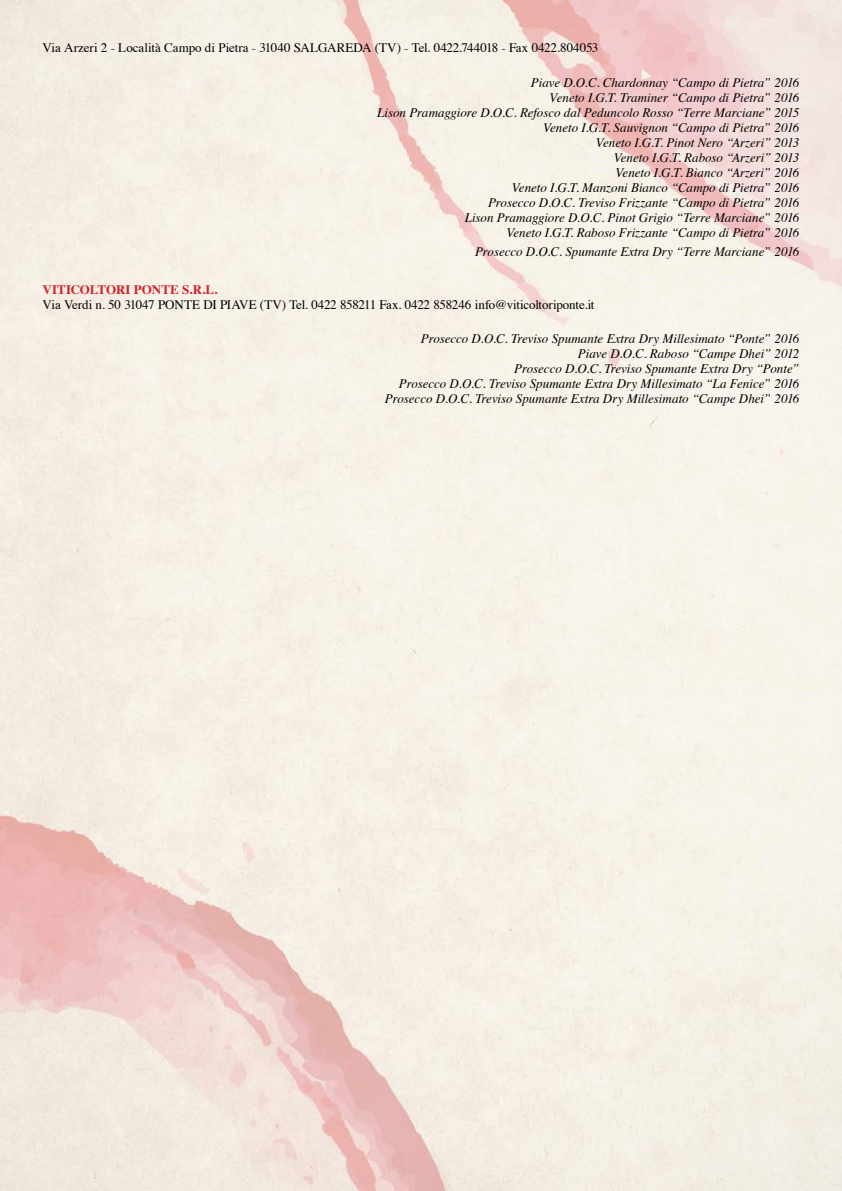
<style>
.page{position:relative;width:842px;height:1191px;background:#fff}
.page>*{position:absolute;margin:0;border:0;box-sizing:border-box;transform-origin:0 0}
.t1{font:italic 13px/15px "Times";letter-spacing:-.005em;color:#000;text-align:right}
.t2{font:13px "Times";letter-spacing:-.01em;color:#000}
.t3{font:700 13px "Times";letter-spacing:-.005em;color:#d2232a}
</style>
<div class="page">
<p class="t2" style="left:43px;top:36px;width:557px">Via Arzeri 2 - Località Campo di Pietra - 31040 SALGAREDA (TV) - Tel. 0422.744018 - Fax 0422.804053</p>
<p class="t1" style="left:377px;top:74px;width:424px">Piave D.O.C. Chardonnay “Campo di Pietra” 2016<br>Veneto I.G.T. Traminer “Campo di Pietra” 2016<br>Lison Pramaggiore D.O.C. Refosco dal Peduncolo Rosso “Terre Marciane” 2015<br>Veneto I.G.T. Sauvignon “Campo di Pietra” 2016<br>Veneto I.G.T. Pinot Nero “Arzeri” 2013<br>Veneto I.G.T. Raboso “Arzeri” 2013<br>Veneto I.G.T. Bianco “Arzeri” 2016<br>Veneto I.G.T. Manzoni Bianco “Campo di Pietra” 2016<br>Prosecco D.O.C. Treviso Frizzante “Campo di Pietra” 2016<br>Lison Pramaggiore D.O.C. Pinot Grigio “Terre Marciane” 2016<br>Veneto I.G.T. Raboso Frizzante “Campo di Pietra” 2016</p>
<p class="t1" style="left:475px;top:243px;width:326px">Prosecco D.O.C. Spumante Extra Dry “Terre Marciane” 2016</p>
<p class="t3" style="left:43px;top:277px;width:177px">VITICOLTORI PONTE S.R.L.</p>
<p class="t2" style="left:43px;top:293px;width:554px">Via Verdi n. 50 31047 PONTE DI PIAVE (TV) Tel. 0422 858211 Fax. 0422 858246 info@viticoltoriponte.it</p>
<p class="t1" style="left:385px;top:331px;width:416px">Prosecco D.O.C. Treviso Spumante Extra Dry Millesimato “Ponte” 2016<br>Piave D.O.C. Raboso “Campe Dhei” 2012<br>Prosecco D.O.C. Treviso Spumante Extra Dry “Ponte”<br>Prosecco D.O.C. Treviso Spumante Extra Dry Millesimato “La Fenice” 2016<br>Prosecco D.O.C. Treviso Spumante Extra Dry Millesimato “Campe Dhei” 2016</p>
</div>
